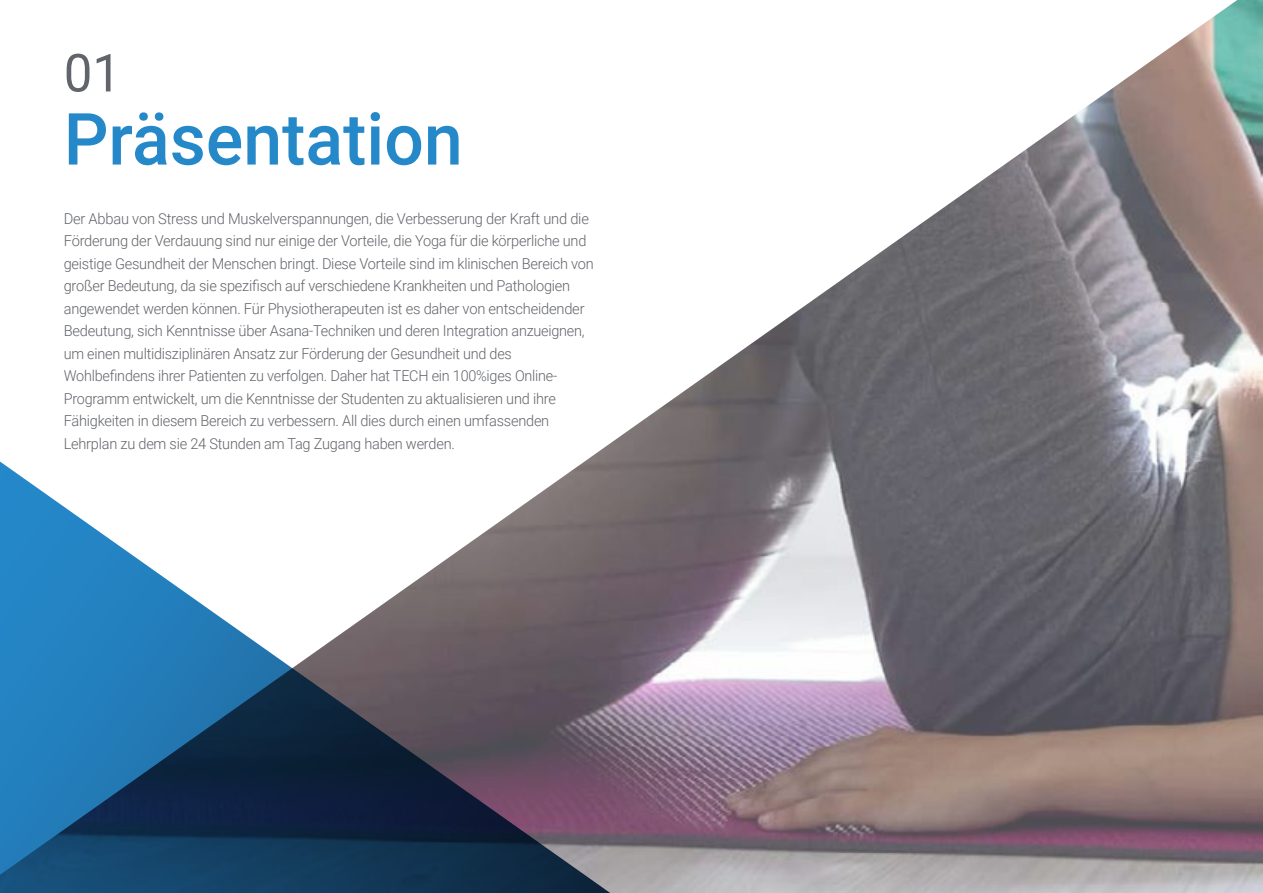
<style>
.page{position:relative;width:1263px;height:893px;background:#fff}
.page>*{position:absolute;margin:0;border:0;box-sizing:border-box;transform-origin:0 0}
.t1{font:500 72px "Roboto";color:#2488c9}
.t2{font:52.5px "Roboto";color:#61646a}
.t3{font:300 15px/22.5px "Roboto";letter-spacing:-.015em;color:#61646a}
</style>
<div class="page">
<img style="left:606px;top:0;width:657px;height:893px">
<svg style="left:0;top:446px;width:640px;height:447px"></svg>
<h2 class="t2" style="left:64px;top:36px;width:59px">01</h2>
<h1 class="t1" style="left:64px;top:89px;width:400px">Präsentation</h1>
<p class="t3" style="left:64px;top:207px;width:531px">Der Abbau von Stress und Muskelverspannungen, die Verbesserung der Kraft und die Förderung der Verdauung sind nur einige der Vorteile, die Yoga für die körperliche und geistige Gesundheit der Menschen bringt. Diese Vorteile sind im klinischen Bereich von großer Bedeutung, da sie spezifisch auf verschiedene Krankheiten und Pathologien angewendet werden können. Für Physiotherapeuten ist es daher von entscheidender Bedeutung, sich Kenntnisse über Asana-Techniken und deren Integration anzueignen, um einen multidisziplinären Ansatz zur Förderung der Gesundheit und des Wohlbefindens ihrer Patienten zu verfolgen. Daher hat TECH ein 100%iges Online-Programm entwickelt, um die Kenntnisse der Studenten zu aktualisieren und ihre Fähigkeiten in diesem Bereich zu verbessern. All dies durch einen umfassenden Lehrplan zu dem sie 24 Stunden am Tag Zugang haben werden.</p>
</div>
